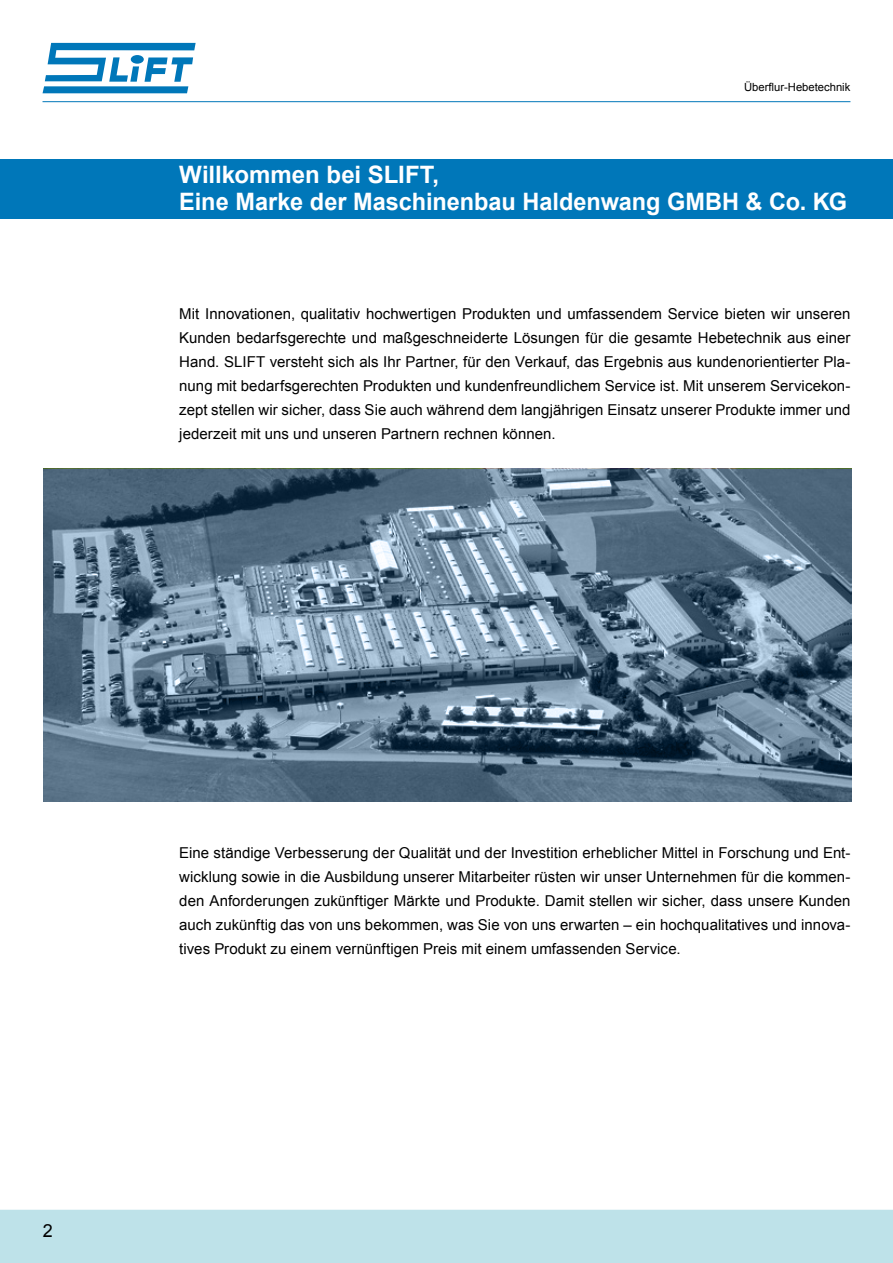
<style>
.page{position:relative;width:893px;height:1263px;background:#fff}
.page>*{position:absolute;margin:0;border:0;box-sizing:border-box;transform-origin:0 0}
.t1{font:700 24px/27px "Arial";color:#fff}
.t2{font:18px "Arial";color:#000}
.t3{font:15px/24px "Arial";letter-spacing:.005em;color:#000;text-align:justify}
.t4{font:11.25px "Arial";color:#000}
</style>
<div class="page">
<svg style="left:43px;top:43px;width:153px;height:50px"></svg>
<hr style="left:43px;top:101px;width:807px;height:1px;background:#0077b9">
<div style="left:0;top:159px;width:893px;height:59px;background:#0077b9"></div>
<div style="left:0;top:1209px;width:893px;height:54px;background:#bee2e9"></div>
<hr style="left:0;top:1208px;width:893px;height:2px;background:#fff">
<img style="left:43px;top:469px;width:808px;height:332px">
<p class="t4" style="left:744px;top:80px;width:108px">Überflur-Hebetechnik</p>
<h1 class="t1" style="left:179px;top:162px;width:669px">Willkommen bei SLIFT,<br>Eine Marke der Maschinenbau Haldenwang GMBH &amp; Co. KG</h1>
<p class="t3" style="left:179px;top:302px;width:673px">Mit Innovationen, qualitativ hochwertigen Produkten und umfassendem Service bieten wir unseren Kunden bedarfsgerechte und maßgeschneiderte Lösungen für die gesamte Hebetechnik aus einer Hand. SLIFT versteht sich als Ihr Partner, für den Verkauf, das Ergebnis aus kundenorientierter Pla&shy;nung mit bedarfsgerechten Produkten und kundenfreundlichem Service ist. Mit unserem Servicekon&shy;zept stellen wir sicher, dass Sie auch während dem langjährigen Einsatz unserer Produkte immer und jederzeit mit uns und unseren Partnern rechnen können.</p>
<p class="t2" style="left:43px;top:1219px;width:12px">2</p>
<p class="t3" style="left:179px;top:841px;width:673px">Eine ständige Verbesserung der Qualität und der Investition erheblicher Mittel in Forschung und Ent&shy;wicklung sowie in die Ausbildung unserer Mitarbeiter rüsten wir unser Unternehmen für die kommen&shy;den Anforderungen zukünftiger Märkte und Produkte. Damit stellen wir sicher, dass unsere Kunden auch zukünftig das von uns bekommen, was Sie von uns erwarten – ein hochqualitatives und innova&shy;tives Produkt zu einem vernünftigen Preis mit einem umfassenden Service.</p>
</div>
